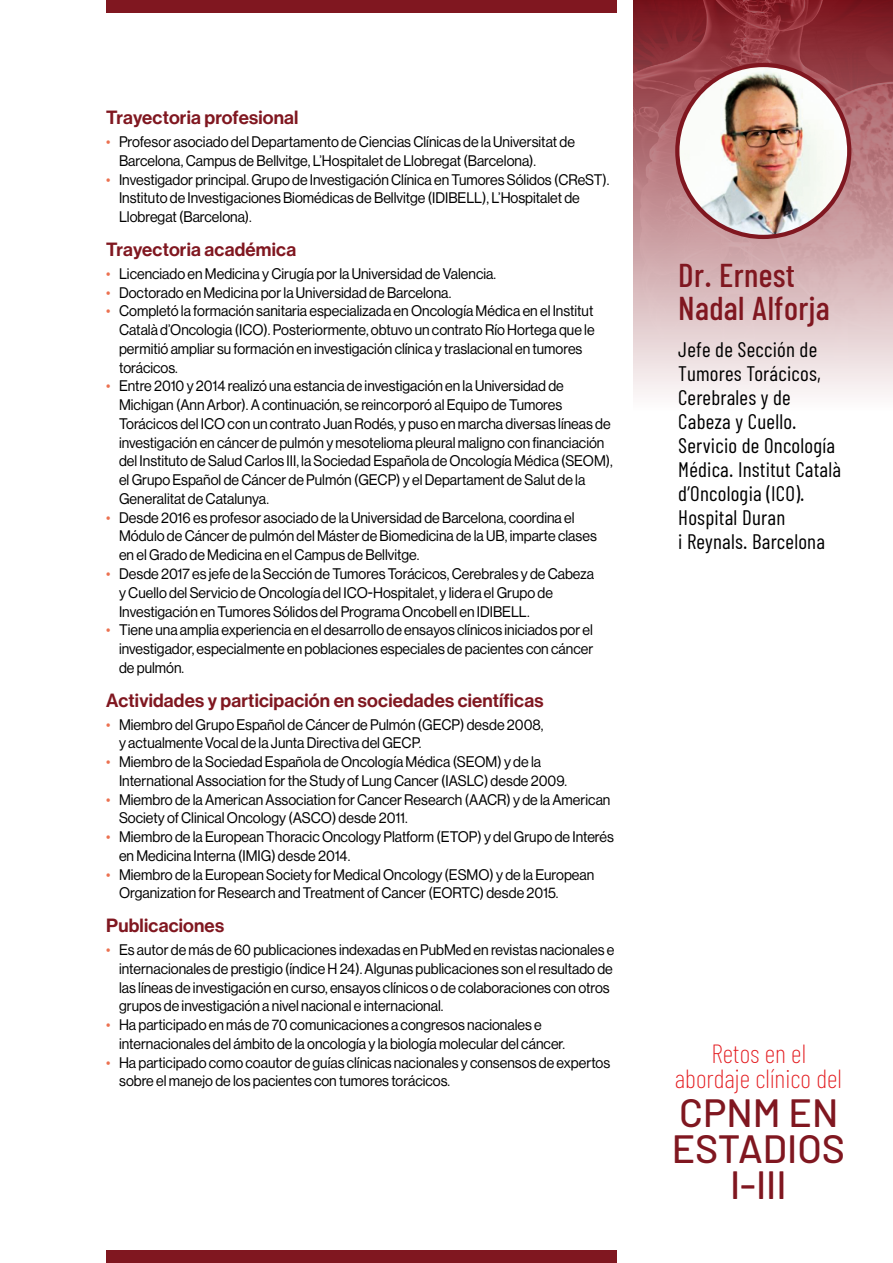
<style>
.page{position:relative;width:893px;height:1263px;background:#fff}
.page>*{position:absolute;margin:0;border:0;box-sizing:border-box;transform-origin:0 0}
.t1{font:500 39.3px/36.2px "Barlow";color:#801720;text-align:center}
.t2{font:500 33px/33px "Barlow Condensed";letter-spacing:.01em;color:#801720}
.t3{font:200 26.25px/25.2px "Barlow Condensed";color:#e31b1f;text-align:center}
.t4{font:21px/24px "Barlow Condensed";letter-spacing:.01em;color:#000}
.t5{font:500 18.75px "Volta Modern Display 65";letter-spacing:.01em;color:#801720}
.t6{font:15px/18.8px "Volta Modern Display 55 Roman";color:#000;scale:.95 1}
.s1{color:#ec7150}
</style>
<div class="page">
<div style="left:634px;top:0;width:259px;height:412px;background:#f9f4f4"></div>
<img style="left:634px;top:0;width:259px;height:374px">
<div style="left:106px;top:1250px;width:511px;height:13px;background:#801720"></div>
<div style="left:106px;top:0;width:511px;height:13px;background:#801720"></div>
<img style="left:677px;top:65px;width:171px;height:172px">
<div style="left:675px;top:63px;width:176px;height:176px;border:4px solid #801720;border-radius:50%"></div>
<p class="t5" style="left:106px;top:107px;width:194px">Trayectoria profesional</p>
<p class="t6" style="left:119px;top:132px;width:481px;text-indent:-13px"><span class="s1">•</span> Profesor asociado del Departamento de Ciencias Clínicas de la Universitat de<br>Barcelona, Campus de Bellvitge, L’Hospitalet de Llobregat (Barcelona).</p>
<p class="t6" style="left:119px;top:170px;width:518px;text-indent:-13px"><span class="s1">•</span> Investigador principal. Grupo de Investigación Clínica en Tumores Sólidos (CReST).<br>Instituto de Investigaciones Biomédicas de Bellvitge (IDIBELL), L’Hospitalet de<br>Llobregat (Barcelona).</p>
<p class="t5" style="left:106px;top:238px;width:191px">Trayectoria académica</p>
<p class="t6" style="left:106px;top:264px;width:412px"><span class="s1">•</span> Licenciado en Medicina y Cirugía por la Universidad de Valencia.</p>
<p class="t6" style="left:106px;top:283px;width:365px"><span class="s1">•</span> Doctorado en Medicina por la Universidad de Barcelona.</p>
<p class="t6" style="left:119px;top:302px;width:502px;text-indent:-13px"><span class="s1">•</span> Completó la formación sanitaria especializada en Oncología Médica en el Institut Català d’Oncologia (ICO). Posteriormente, obtuvo un contrato Río Hortega que le permitió ampliar su formación en investigación clínica y traslacional en tumores torácicos.</p>
<p class="t6" style="left:119px;top:377px;width:521px;text-indent:-13px"><span class="s1">•</span> Entre 2010 y 2014 realizó una estancia de investigación en la Universidad de Michigan (Ann Arbor). A continuación, se reincorporó al Equipo de Tumores Torácicos del ICO con un contrato Juan Rodés, y puso en marcha diversas líneas de investigación en cáncer de pulmón y mesotelioma pleural maligno con financiación del Instituto de Salud Carlos III, la Sociedad Española de Oncología Médica (SEOM), el Grupo Español de Cáncer de Pulmón (GECP) y el Departament de Salut de la Generalitat de Catalunya.</p>
<p class="t6" style="left:119px;top:508px;width:504px;text-indent:-13px"><span class="s1">•</span> Desde 2016 es profesor asociado de la Universidad de Barcelona, coordina el<br>Módulo de Cáncer de pulmón del Máster de Biomedicina de la UB, imparte clases en el Grado de Medicina en el Campus de Bellvitge.</p>
<p class="t6" style="left:119px;top:564px;width:502px;text-indent:-13px"><span class="s1">•</span> Desde 2017 es jefe de la Sección de Tumores Torácicos, Cerebrales y de Cabeza y Cuello del Servicio de Oncología del ICO-Hospitalet, y lidera el Grupo de<br>Investigación en Tumores Sólidos del Programa Oncobell en IDIBELL.</p>
<p class="t6" style="left:119px;top:620px;width:501px;text-align:justify;text-indent:-13px"><span class="s1">•</span> Tiene una amplia experiencia en el desarrollo de ensayos clínicos iniciados por el investigador, especialmente en poblaciones especiales de pacientes con cáncer de pulmón.</p>
<p class="t5" style="left:106px;top:689px;width:439px">Actividades y participación en sociedades científicas</p>
<p class="t6" style="left:119px;top:715px;width:448px;text-indent:-13px"><span class="s1">•</span> Miembro del Grupo Español de Cáncer de Pulmón (GECP) desde 2008, y actualmente Vocal de la Junta Directiva del GECP.</p>
<p class="t6" style="left:119px;top:752px;width:473px;text-indent:-13px"><span class="s1">•</span> Miembro de la Sociedad Española de Oncología Médica (SEOM) y de la<br>International Association for the Study of Lung Cancer (IASLC) desde 2009.</p>
<p class="t6" style="left:119px;top:790px;width:519px;text-indent:-13px"><span class="s1">•</span> Miembro de la American Association for Cancer Research (AACR) y de la American<br>Society of Clinical Oncology (ASCO) desde 2011.</p>
<p class="t6" style="left:119px;top:827px;width:522px;text-indent:-13px"><span class="s1">•</span> Miembro de la European Thoracic Oncology Platform (ETOP) y del Grupo de Interés en Medicina Interna (IMIG) desde 2014.</p>
<p class="t6" style="left:119px;top:865px;width:502px;text-indent:-13px"><span class="s1">•</span> Miembro de la European Society for Medical Oncology (ESMO) y de la European<br>Organization for Research and Treatment of Cancer (EORTC) desde 2015.</p>
<p class="t5" style="left:106px;top:915px;width:119px">Publicaciones</p>
<p class="t6" style="left:119px;top:940px;width:523px;text-indent:-13px"><span class="s1">•</span> Es autor de más de 60 publicaciones indexadas en PubMed en revistas nacionales e internacionales de prestigio (índice H 24). Algunas publicaciones son el resultado de las líneas de investigación en curso, ensayos clínicos o de colaboraciones con otros grupos de investigación a nivel nacional e internacional.</p>
<p class="t6" style="left:119px;top:1015px;width:471px;text-indent:-13px"><span class="s1">•</span> Ha participado en más de 70 comunicaciones a congresos nacionales e internacionales del ámbito de la oncología y la biología molecular del cáncer.</p>
<p class="t6" style="left:119px;top:1053px;width:519px;text-indent:-13px"><span class="s1">•</span> Ha participado como coautor de guías clínicas nacionales y consensos de expertos sobre el manejo de los pacientes con tumores torácicos.</p>
<h2 class="t2" style="left:678px;top:258px;width:153px">Dr. Ernest<br>Nadal Alforja</h2>
<h3 class="t4" style="left:678px;top:337px;width:164px">Jefe de Sección de<br>Tumores Torácicos,<br>Cerebrales y de<br>Cabeza y Cuello.<br>Servicio de Oncología<br>Médica. Institut Català d’Oncologia (ICO).<br>Hospital Duran<br>i Reynals. Barcelona</h3>
<h3 class="t3" style="left:675px;top:1040px;width:169px">Retos en el abordaje clínico del</h3>
<h1 class="t1" style="left:672px;top:1094px;width:175px">CPNM EN<br>ESTADIOS<br>I-III</h1>
</div>
